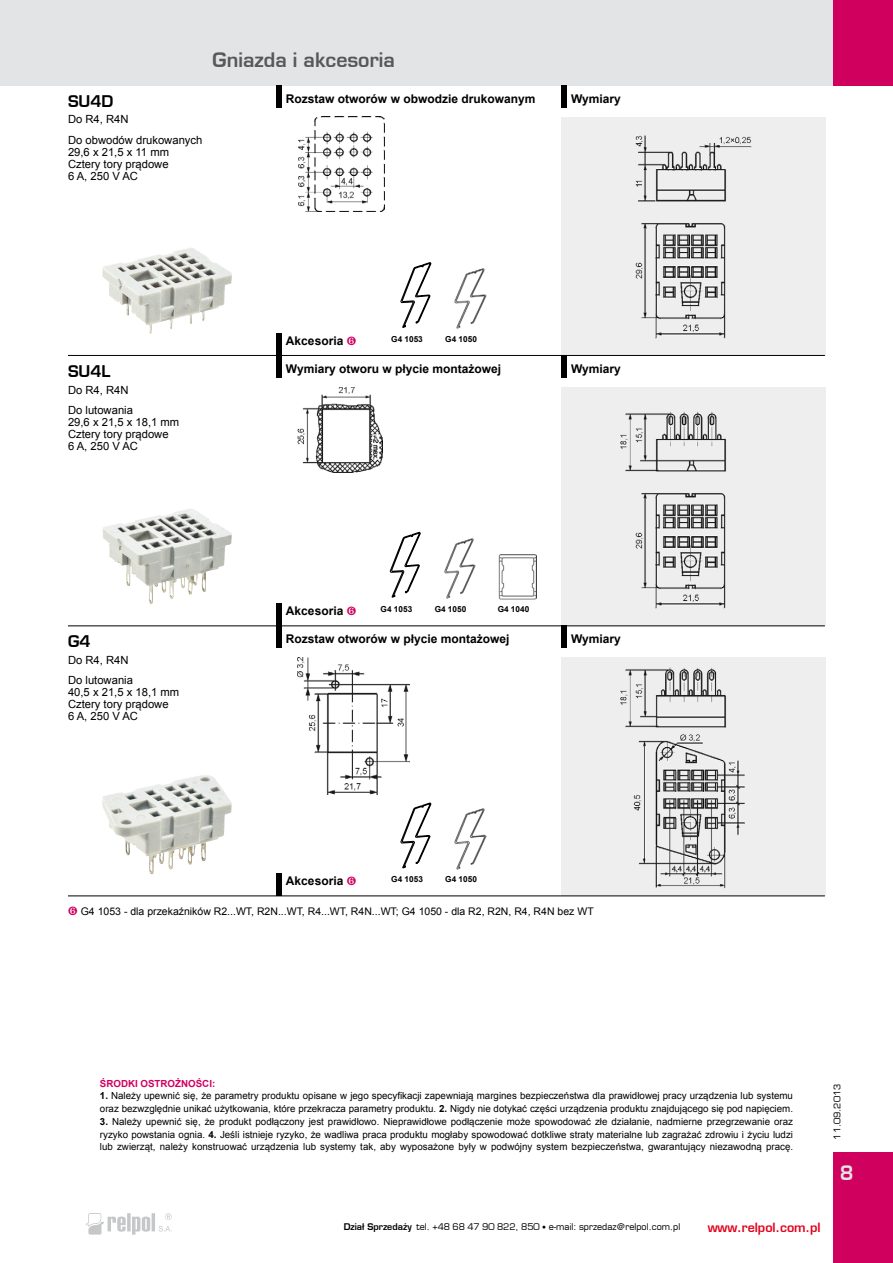
<style>
.page{position:relative;width:893px;height:1263px;background:#fff}
.page>*{position:absolute;margin:0;border:0;box-sizing:border-box;transform-origin:0 0}
.t1{font:700 19.5px "Euromode";color:#58585a}
.t2{font:700 19.5px "Euromode";color:#e3e4e5}
.t3{font:700 15.75px "Euromode";color:#000}
.t4{font:700 12.45px "Euromode";color:#e2001a}
.t5{font:700 12px "Arial";color:#000}
.t6{font:11.25px/12px "Arial";color:#000}
.t7{font:10.5px "Arial";color:#000}
.t8{font:9.75px/12.8px "Arial";color:#000}
.t9{font:700 9.75px "Arial";color:#d0005f}
.t10{font:9px "Euromode";color:#000}
.t11{font:700 9px "Euromode";color:#000}
.t12{font:700 8.25px "Arial";color:#000}
.s1{color:#d0005f}
.s2{font-weight:700}
.s3{font-size:7.5px}
</style>
<div class="page">
<div style="left:0;top:0;width:833px;height:85px;background:#e3e4e5"></div>
<div style="left:833px;top:0;width:60px;height:85px;background:#d0005f"></div>
<svg style="left:86px;top:1213px;width:86px;height:21px"></svg>
<div style="left:833px;top:1152px;width:60px;height:111px;background:#d0005f"></div>
<img style="left:561px;top:117px;width:264px;height:238px">
<div style="left:561px;top:85px;width:6px;height:22px;background:#000"></div>
<div style="left:276px;top:85px;width:6px;height:22px;background:#000"></div>
<div style="left:276px;top:333px;width:6px;height:22px;background:#000"></div>
<img style="left:298px;top:117px;width:86px;height:95px">
<img style="left:102px;top:249px;width:85px;height:85px">
<img style="left:454px;top:268px;width:32px;height:61px">
<svg style="left:401px;top:262px;width:30px;height:66px"></svg>
<hr style="left:68px;top:355px;width:757px;height:1px;background:#000">
<img style="left:561px;top:657px;width:264px;height:238px">
<img style="left:561px;top:387px;width:264px;height:238px">
<div style="left:561px;top:355px;width:6px;height:23px;background:#000"></div>
<div style="left:276px;top:355px;width:6px;height:23px;background:#000"></div>
<div style="left:276px;top:603px;width:6px;height:22px;background:#000"></div>
<div style="left:561px;top:625px;width:6px;height:23px;background:#000"></div>
<div style="left:276px;top:625px;width:6px;height:23px;background:#000"></div>
<div style="left:276px;top:873px;width:6px;height:22px;background:#000"></div>
<hr style="left:68px;top:895px;width:757px;height:1px;background:#000">
<hr style="left:68px;top:625px;width:757px;height:1px;background:#000">
<img style="left:297px;top:387px;width:86px;height:85px">
<img style="left:297px;top:657px;width:112px;height:137px">
<img style="left:102px;top:776px;width:96px;height:79px">
<img style="left:102px;top:509px;width:86px;height:77px">
<img style="left:444px;top:538px;width:31px;height:61px">
<img style="left:498px;top:554px;width:38px;height:46px">
<img style="left:454px;top:808px;width:32px;height:62px">
<svg style="left:390px;top:532px;width:31px;height:65px"></svg>
<svg style="left:401px;top:802px;width:30px;height:66px"></svg>
<h2 class="t3" style="left:68px;top:95px;width:47px">SU4D</h2>
<p class="t6" style="left:68px;top:110px;width:136px;line-height:20.5px">Do R4, R4N<br>Do obwodów drukowanych</p>
<p class="t6" style="left:68px;top:147px;width:103px;text-align:justify">29,6 x 21,5 x 11 mm Cztery tory prądowe 6 A, 250 V AC</p>
<h1 class="t1" style="left:213px;top:52px;width:184px">Gniazda i akcesoria</h1>
<p class="t5" style="left:286px;top:90px;width:251px">Rozstaw otworów w obwodzie drukowanym</p>
<p class="t5" style="left:571px;top:90px;width:51px">Wymiary</p>
<h2 class="t3" style="left:68px;top:365px;width:44px">SU4L</h2>
<p class="t6" style="left:68px;top:380px;width:67px;line-height:20.5px">Do R4, R4N<br>Do lutowania</p>
<p class="t6" style="left:68px;top:417px;width:113px">29,6 x 21,5 x 18,1 mm<br>Cztery tory prądowe<br>6 A, 250 V AC</p>
<p class="t5" style="left:286px;top:332px;width:72px">Akcesoria <span class="s1">❻</span></p>
<p class="t12" style="left:391px;top:333px;width:33px">G4 1053</p>
<p class="t12" style="left:445px;top:333px;width:33px">G4 1050</p>
<p class="t5" style="left:286px;top:360px;width:217px">Wymiary otworu w płycie montażowej</p>
<p class="t5" style="left:571px;top:360px;width:51px">Wymiary</p>
<h2 class="t3" style="left:68px;top:635px;width:24px">G4</h2>
<p class="t6" style="left:68px;top:650px;width:67px;line-height:20.4px">Do R4, R4N<br>Do lutowania</p>
<p class="t6" style="left:68px;top:687px;width:113px">40,5 x 21,5 x 18,1 mm<br>Cztery tory prądowe<br>6 A, 250 V AC</p>
<p class="t5" style="left:286px;top:602px;width:72px">Akcesoria <span class="s1">❻</span></p>
<p class="t12" style="left:381px;top:603px;width:33px">G4 1053</p>
<p class="t12" style="left:435px;top:603px;width:33px">G4 1050</p>
<p class="t12" style="left:498px;top:603px;width:33px">G4 1040</p>
<p class="t5" style="left:286px;top:630px;width:225px">Rozstaw otworów w płycie montażowej</p>
<p class="t5" style="left:571px;top:630px;width:51px">Wymiary</p>
<p class="t12" style="left:391px;top:873px;width:33px">G4 1053</p>
<p class="t12" style="left:445px;top:873px;width:33px">G4 1050</p>
<p class="t5" style="left:286px;top:872px;width:72px">Akcesoria <span class="s1">❻</span></p>
<p class="t7" style="left:68px;top:904px;width:527px"><span class="s1">❻</span> G4 1053 - dla przekaźników R2...WT, R2N...WT, R4...WT, R4N...WT; G4 1050 - dla R2, R2N, R4, R4N bez WT</p>
<p class="t9" style="left:100px;top:1076px;width:117px">ŚRODKI OSTROŻNOŚCI:</p>
<p class="t8" style="left:100px;top:1089px;width:695px"><span class="s2">1.</span> Należy upewnić się, że parametry produktu opisane w jego specyfikacji zapewniają margines bezpieczeństwa dla prawidłowej pracy urządzenia lub systemu oraz bezwzględnie unikać użytko wania, które przekracza parametry produktu. <span class="s2">2.</span> Nigdy nie dotykać części urządzenia produktu znajdującego się pod na pięciem.</p>
<p class="t8" style="left:100px;top:1115px;width:695px;text-align:justify"><span class="s2">3.</span> Należy upewnić się, że produkt podłączony jest prawidłowo. Nieprawidłowe podłączenie może spo wodować złe działanie, nadmierne przegrzewa nie oraz ryzyko powstania ognia. <span class="s2">4.</span> Jeśli istnieje ryzyko, że wadliwa praca produktu mogłaby spowodować dotkliwe straty materialne lub zagrażać zdrowiu i życiu ludzi lub zwierząt, należy konstruować urządzenia lub systemy tak, aby wyposażone były w podwójny system bezpieczeństwa, gwarantujący niezawodną pracę.</p>
<p class="t10" style="left:833px;top:1140px;width:57px;rotate:-90deg">11.09.2013</p>
<h1 class="t2" style="left:840px;top:1165px;width:15px">8</h1>
<p class="t11" style="left:344px;top:1221px;width:69px">Dzia³ Sprzeda¿y</p>
<p class="t4" style="left:708px;top:1222px;width:114px">www.relpol.com.pl</p>
<p class="t10" style="left:417px;top:1223px;width:265px">tel. +48 68 47 90 822, 850 <span class="s3">•</span> e-mail: sprzedaz@relpol.com.pl</p>
</div>
